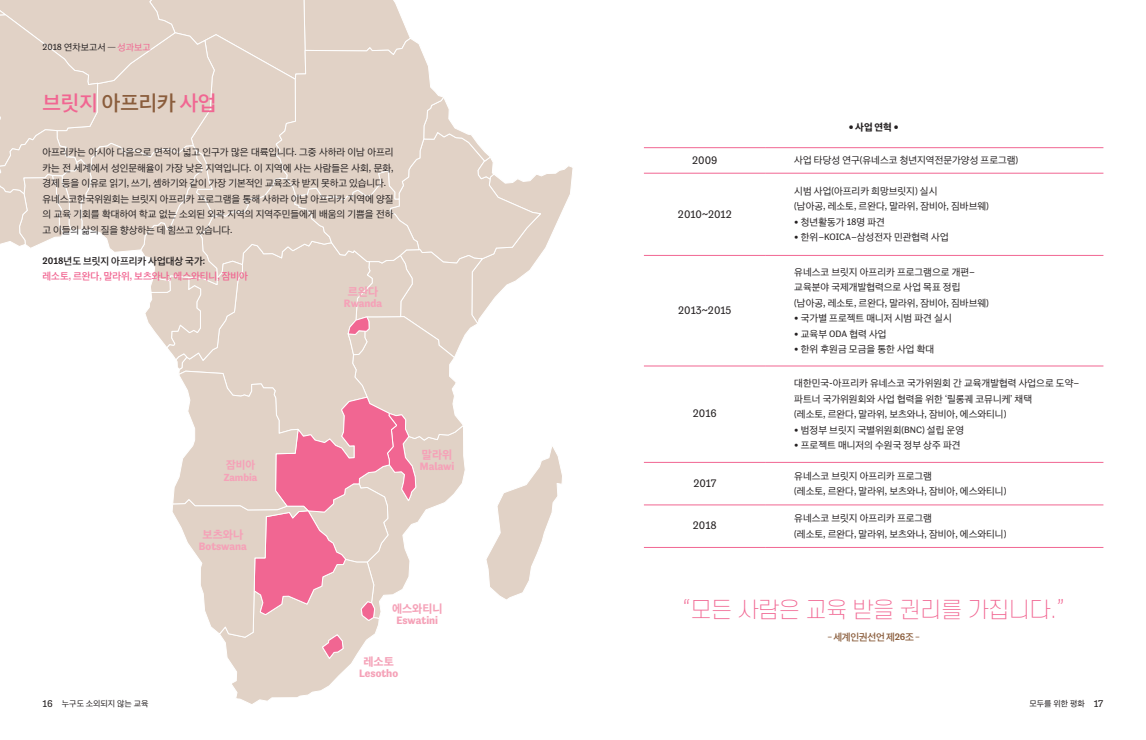
<style>
.page{position:relative;width:1146px;height:740px;background:#fff}
.page>*{position:absolute;margin:0;border:0;box-sizing:border-box;transform-origin:0 0}
.리드-에스코어{font:200 22px "S Core Dream 2";letter-spacing:-.03em;color:#f16692}
.제목{font:20px "SD Gothic Neo 1 OTFSB";color:#f16692}
.본문1{font:11.2px "Tenso";color:#231f20}
.본문3{font:700 11px "Tenso";color:#f5a2b8}
.본문3-2{font:11px "SD Gothic Neo 1 OTFEB";color:#f5a2b8}
.본문3-3{font:700 10.5px "Tenso";color:#f5a2b8}
.본문3-4{font:10.5px "SD Gothic Neo 1 OTFEB";color:#f5a2b8}
.본문1-2{font:9.5px "SD Gothic Neo 1 OTFR";color:#231f20}
.본문1-양쪽{font:9.5px/15.5px "SD Gothic Neo 1 OTFR";letter-spacing:-.01em;color:#231f20;text-align:justify}
.본문2{font:9.5px "SD Gothic Neo 1 OTFSB";color:#f16692}
.본문2-2{font:9.5px "SD Gothic Neo 1 OTFSB";color:#231f20}
.리드-에스코어-2{font:9.5px "SD Gothic Neo 1 OTFSB";letter-spacing:-.03em;color:#8a5d3c}
.본문3-5{font:9.5px "SD Gothic Neo 1 OTFEB";color:#231f20}
.꼭지{font:9px "SD Gothic Neo 1 OTFR";color:#231f20}
.t1{font:8px "SD Gothic Neo 1 OTFR";color:#231f20}
.s1{font-family:"Tenso";font-size:9.2px}
.s2{color:#f16692}
.s3{color:#8a5d3c}
.s4{font-family:"Tenso"}
.s5{font-family:"Tenso";font-weight:500;font-size:9.7px}
.s6{font-family:"Tenso";font-weight:500}
.s7{font-family:"Tenso";font-weight:700}
.s8{font-size:11px}
.s9{font-family:"Tenso";font-size:9.7px}
.s10{font-family:"Tenso";font-size:10.2px}
</style>
<div class="page">
<svg style="left:0;top:0;width:573px;height:704px"></svg>
<hr style="left:643px;top:147px;width:122px;height:1px;background:#f16692">
<hr style="left:765px;top:147px;width:338px;height:1px;background:#f16692">
<hr style="left:643px;top:173px;width:122px;height:1px;background:#f16692">
<hr style="left:765px;top:173px;width:338px;height:1px;background:#f16692">
<hr style="left:643px;top:255px;width:122px;height:1px;background:#f16692">
<hr style="left:765px;top:255px;width:338px;height:1px;background:#f16692">
<hr style="left:643px;top:366px;width:122px;height:1px;background:#f16692">
<hr style="left:765px;top:366px;width:338px;height:1px;background:#f16692">
<hr style="left:643px;top:462px;width:122px;height:1px;background:#f16692">
<hr style="left:765px;top:462px;width:338px;height:1px;background:#f16692">
<hr style="left:643px;top:505px;width:122px;height:1px;background:#f16692">
<hr style="left:765px;top:505px;width:338px;height:1px;background:#f16692">
<hr style="left:643px;top:547px;width:122px;height:1px;background:#f16692">
<hr style="left:765px;top:547px;width:338px;height:1px;background:#f16692">
<p class="꼭지" style="left:43px;top:43px;width:110px"><span class="s1">2018</span> 연차보고서 — <span class="s2">성과보고</span></p>
<p class="제목" style="left:43px;top:93px;width:175px">브릿지 <span class="s3">아프리카</span> 사업</p>
<p class="본문1-양쪽" style="left:43px;top:144px;width:352px">아프리카는 아시아 다음으로 면적이 넓고 인구가 많은 대륙입니다<span class="s4">.</span> 그중 사하라 이남 아프리 카는 전 세계에서 성인문해율이 가장 낮은 지역입니다<span class="s4">.</span> 이 지역에 사는 사람들은 사회<span class="s4">,</span> 문화<span class="s4">, </span>경제 등을 이유로 읽기<span class="s4">,</span> 쓰기<span class="s4">,</span> 셈하기와 같이 가장 기본적인 교육조차 받지 못하고 있습니다<span class="s4">.</span></p>
<p class="본문1-양쪽" style="left:43px;top:191px;width:352px">유네스코한국위원회는 브릿지 아프리카 프로그램을 통해 사하라 이남 아프리카 지역에 양질 의 교육 기회를 확대하여 학교 없는 소외된 외곽 지역의 지역주민들에게 배움의 기쁨을 전하 고 이들의 삶의 질을 향상하는 데 힘쓰고 있습니다<span class="s4">.</span></p>
<p class="본문2-2" style="left:43px;top:256px;width:164px"><span class="s5">2018</span>년도 브릿지 아프리카 사업대상 국가<span class="s6">:</span></p>
<p class="본문2" style="left:43px;top:271px;width:207px">레소토<span class="s6">,</span> 르완다<span class="s6">,</span> 말라위<span class="s6">,</span> 보츠와나<span class="s6">,</span> 에스와티니<span class="s6">,</span> 잠비아</p>
<p class="본문3-4" style="left:226px;top:460px;width:31px">잠비아</p>
<p class="본문3-3" style="left:224px;top:471px;width:35px">Zambia</p>
<p class="본문3-2" style="left:203px;top:529px;width:42px">보츠와나</p>
<p class="본문3" style="left:199px;top:540px;width:50px">Botswana</p>
<p class="본문3-2" style="left:348px;top:287px;width:32px">르완다</p>
<p class="본문3" style="left:344px;top:297px;width:40px">Rwanda</p>
<p class="본문3-2" style="left:422px;top:449px;width:32px">말라위</p>
<p class="본문3" style="left:420px;top:459px;width:36px">Malawi</p>
<p class="본문3-2" style="left:392px;top:603px;width:52px">에스와티니</p>
<p class="본문3" style="left:396px;top:614px;width:43px">Eswatini</p>
<p class="본문3-2" style="left:363px;top:656px;width:32px">레소토</p>
<p class="본문3" style="left:359px;top:667px;width:40px">Lesotho</p>
<p class="본문3-5" style="left:848px;top:122px;width:51px"><span class="s7">•</span> 사업 연혁 <span class="s7">•</span></p>
<p class="본문1" style="left:692px;top:154px;width:27px">2009</p>
<p class="본문1-2" style="left:794px;top:156px;width:225px">사업 타당성 연구<span class="s4">(</span>유네스코 청년지역전문가양성 프로그램<span class="s4">)</span></p>
<p class="본문1" style="left:678px;top:207px;width:55px">2010<span class="s8">~</span>2012</p>
<p class="본문1" style="left:678px;top:304px;width:55px">2013<span class="s8">~</span>2015</p>
<p class="본문1" style="left:692px;top:407px;width:25px">2016</p>
<p class="본문1" style="left:693px;top:477px;width:25px">2017</p>
<p class="본문1" style="left:692px;top:519px;width:25px">2018</p>
<p class="본문1-2" style="left:794px;top:186px;width:145px">시범 사업<span class="s4">(</span>아프리카 희망브릿지<span class="s4">)</span> 실시</p>
<p class="본문1-2" style="left:794px;top:202px;width:196px"><span class="s4">(</span>남아공<span class="s4">,</span> 레소토<span class="s4">,</span> 르완다<span class="s4">,</span> 말라위<span class="s4">,</span> 잠비아<span class="s4">,</span> 짐바브웨<span class="s4">)</span></p>
<p class="본문1-2" style="left:794px;top:217px;width:92px"><span class="s4">•</span> 청년활동가 <span class="s9">18</span>명 파견</p>
<p class="본문1-2" style="left:794px;top:233px;width:156px"><span class="s4">•</span> 한위<span class="s4">–KOICA–</span>삼성전자 민관협력 사업</p>
<p class="본문1-2" style="left:794px;top:267px;width:182px">유네스코 브릿지 아프리카 프로그램으로 개편<span class="s4">–</span></p>
<p class="본문1-2" style="left:794px;top:283px;width:168px">교육분야 국제개발협력으로 사업 목표 정립</p>
<p class="본문1-2" style="left:794px;top:298px;width:196px"><span class="s4">(</span>남아공<span class="s4">,</span> 레소토<span class="s4">,</span> 르완다<span class="s4">,</span> 말라위<span class="s4">,</span> 잠비아<span class="s4">,</span> 짐바브웨<span class="s4">)</span></p>
<p class="본문1-2" style="left:794px;top:314px;width:159px"><span class="s4">•</span> 국가별 프로젝트 매니저 시범 파견 실시</p>
<p class="본문1-2" style="left:794px;top:329px;width:94px"><span class="s4">•</span> 교육부 <span class="s4">ODA</span> 협력 사업</p>
<p class="본문1-2" style="left:794px;top:345px;width:141px"><span class="s4">•</span> 한위 후원금 모금을 통한 사업 확대</p>
<p class="본문1-2" style="left:794px;top:378px;width:286px">대한민국<span class="s4">-</span>아프리카 유네스코 국가위원회 간 교육개발협력 사업으로 도약<span class="s4">–</span></p>
<p class="본문1-2" style="left:794px;top:394px;width:239px">파트너 국가위원회와 사업 협력을 위한 ‘릴롱궤 코뮤니케’ 채택</p>
<p class="본문1-2" style="left:794px;top:409px;width:213px"><span class="s4">(</span>레소토<span class="s4">,</span> 르완다<span class="s4">,</span> 말라위<span class="s4">,</span> 보츠와나<span class="s4">,</span> 잠비아<span class="s4">,</span> 에스와티니<span class="s4">)</span></p>
<p class="본문1-2" style="left:794px;top:425px;width:171px"><span class="s4">•</span> 범정부 브릿지 국별위원회<span class="s4">(BNC)</span> 설립 운영</p>
<p class="본문1-2" style="left:794px;top:440px;width:168px"><span class="s4">•</span> 프로젝트 매니저의 수원국 정부 상주 파견</p>
<p class="본문1-2" style="left:794px;top:471px;width:139px">유네스코 브릿지 아프리카 프로그램</p>
<p class="본문1-2" style="left:794px;top:487px;width:213px"><span class="s4">(</span>레소토<span class="s4">,</span> 르완다<span class="s4">,</span> 말라위<span class="s4">,</span> 보츠와나<span class="s4">,</span> 잠비아<span class="s4">,</span> 에스와티니<span class="s4">)</span></p>
<p class="본문1-2" style="left:794px;top:514px;width:139px">유네스코 브릿지 아프리카 프로그램</p>
<p class="본문1-2" style="left:794px;top:529px;width:213px"><span class="s4">(</span>레소토<span class="s4">,</span> 르완다<span class="s4">,</span> 말라위<span class="s4">,</span> 보츠와나<span class="s4">,</span> 잠비아<span class="s4">,</span> 에스와티니<span class="s4">)</span></p>
<p class="리드-에스코어" style="left:681px;top:594px;width:385px">“모든 사람은 교육 받을 권리를 가집니다.”</p>
<p class="리드-에스코어-2" style="left:827px;top:632px;width:93px">‐ 세계인권선언 제<span class="s5">26</span>조 ‐</p>
<p class="t1" style="left:43px;top:700px;width:107px"><span class="s10">16</span> 누구도 소외되지 않는 교육</p>
<p class="t1" style="left:1029px;top:700px;width:75px">모두를 위한 평화 <span class="s10">17</span></p>
</div>
